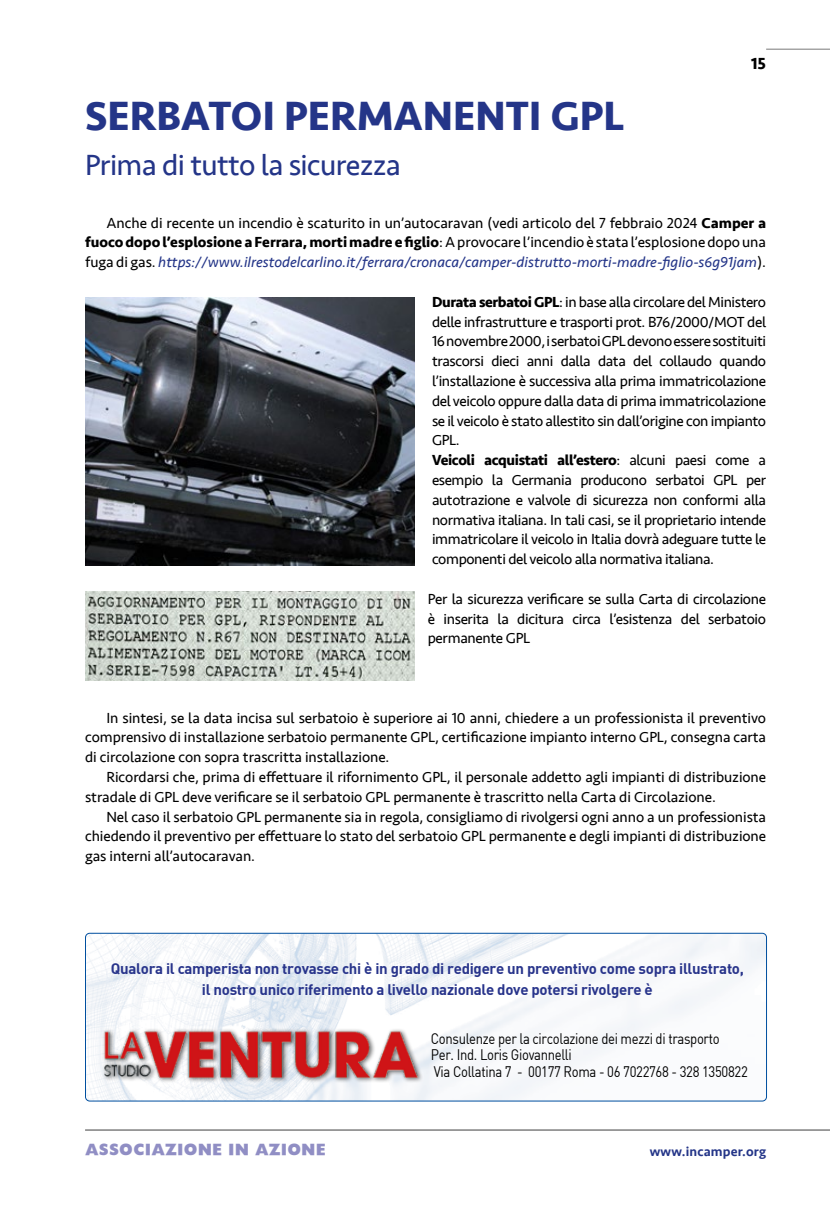
<style>
.page{position:relative;width:830px;height:1212px;background:#fff}
.page>*{position:absolute;margin:0;border:0;box-sizing:border-box;transform-origin:0 0}
.t1{font:700 42px "Seravek";color:#243588}
.t2{font:30px "Seravek";letter-spacing:-.02em;color:#243588}
.t3{font:700 16.5px "Seravek";color:#000}
.t4{font:15px/19.8px "Seravek";letter-spacing:-.025em;color:#000;text-align:justify}
.t5{font:15px/19.8px "Seravek";letter-spacing:-.005em;color:#000}
.t6{font:15px/21px "DIN Bold";letter-spacing:-.02em;color:#28348b;text-align:center}
.t7{font:15px/16.5px "DIN";letter-spacing:-.025em;color:#000;scale:.87 1}
.t8{font:15px "Headline NEWS";letter-spacing:.01em;color:#908ec4}
.t9{font:500 13.5px "Seravek";letter-spacing:.01em;color:#243588}
.s1{font-weight:700}
.s2{font-style:italic;color:#243588}
</style>
<div class="page">
<hr style="left:765px;top:49px;width:64px;height:1px;background:#878787">
<hr style="left:85px;top:1129px;width:744px;height:1px;background:#878787">
<img style="left:85px;top:591px;width:330px;height:89px">
<img style="left:85px;top:298px;width:330px;height:268px">
<img style="left:85px;top:933px;width:681px;height:168px">
<div style="left:85px;top:933px;width:681px;height:168px;border:1px solid #004f9f;border-radius:4px"></div>
<div style="left:102px;top:1028px;width:321px;height:55px;background:#000;opacity:.55"></div>
<img style="left:104px;top:1029px;width:315px;height:49px">
<h1 class="t1" style="left:85px;top:83px;width:540px">SERBATOI PERMANENTI GPL</h1>
<h2 class="t2" style="left:85px;top:141px;width:317px">Prima di tutto la sicurezza</h2>
<p class="t3" style="left:750px;top:51px;width:16px">15</p>
<p class="t4" style="left:85px;top:213px;width:682px;text-indent:21px">Anche di recente un incendio è scaturito in un’autocaravan (vedi articolo del 7 febbraio 2024 <span class="s1">Camper a fuoco dopo l’esplosione a Ferrara, morti madre e figlio</span>: A provocare l’incendio è stata l’esplosione dopo una fuga di gas. <span class="s2">https://www.ilrestodelcarlino.it/ferrara/cronaca/camper-distrutto-morti-madre-figlio-s6g91jam</span>).</p>
<p class="t4" style="left:432px;top:292px;width:335px;text-align:left"><span class="s1">Durata serbatoi GPL</span>: in base alla circolare del Ministero delle infrastrutture e trasporti prot. B76/2000/MOT del 16 novembre 2000, i serbatoi GPL devono essere sostituiti trascorsi dieci anni dalla data del collaudo quando l’installazione è successiva alla prima immatricolazione del veicolo oppure dalla data di prima immatricolazione se il veicolo è stato allestito sin dall’origine con impianto GPL.<br><span class="s1">Veicoli acquistati all’estero</span>: alcuni paesi come a esempio la Germania producono serbatoi GPL per autotrazione e valvole di sicurezza non conformi alla normativa italiana. In tali casi, se il proprietario intende immatricolare il veicolo in Italia dovrà adeguare tutte le componenti del veicolo alla normativa italiana.</p>
<p class="t4" style="left:427px;top:589px;width:340px">Per la sicurezza verificare se sulla Carta di circolazione è inserita la dicitura circa l’esistenza del serbatoio permanente GPL</p>
<p class="t4" style="left:85px;top:708px;width:682px;text-indent:21px">In sintesi, se la data incisa sul serbatoio è superiore ai 10 anni, chiedere a un professionista il preventivo comprensivo di installazione serbatoio permanente GPL, certificazione impianto interno GPL, consegna carta di circolazione con sopra trascritta installazione.</p>
<p class="t5" style="left:85px;top:767px;width:682px;text-indent:21px">Ricordarsi che, prima di effettuare il rifornimento GPL, il personale addetto agli impianti di distribuzione stradale di GPL deve verificare se il serbatoio GPL permanente è trascritto nella Carta di Circolazione.</p>
<p class="t4" style="left:85px;top:807px;width:682px;text-indent:21px">Nel caso il serbatoio GPL permanente sia in regola, consigliamo di rivolgersi ogni anno a un professionista chiedendo il preventivo per effettuare lo stato del serbatoio GPL permanente e degli impianti di distribuzione gas interni all’autocaravan.</p>
<p class="t6" style="left:111px;top:958px;width:634px">Qualora il camperista non trovasse chi è in grado di redigere un preventivo come sopra illustrato, il nostro unico riferimento a livello nazionale dove potersi rivolgere è</p>
<p class="t7" style="left:430px;top:1030px;width:365px">Consulenze per la circolazione dei mezzi di trasporto<br>Per. Ind. Loris Giovannelli<br>Via Collatina 7 - 00177 Roma - 06 7022768 - 328 1350822</p>
<p class="t8" style="left:85px;top:1143px;width:242px">ASSOCIAZIONE IN AZIONE</p>
<p class="t9" style="left:649px;top:1143px;width:118px">www.incamper.org</p>
</div>
